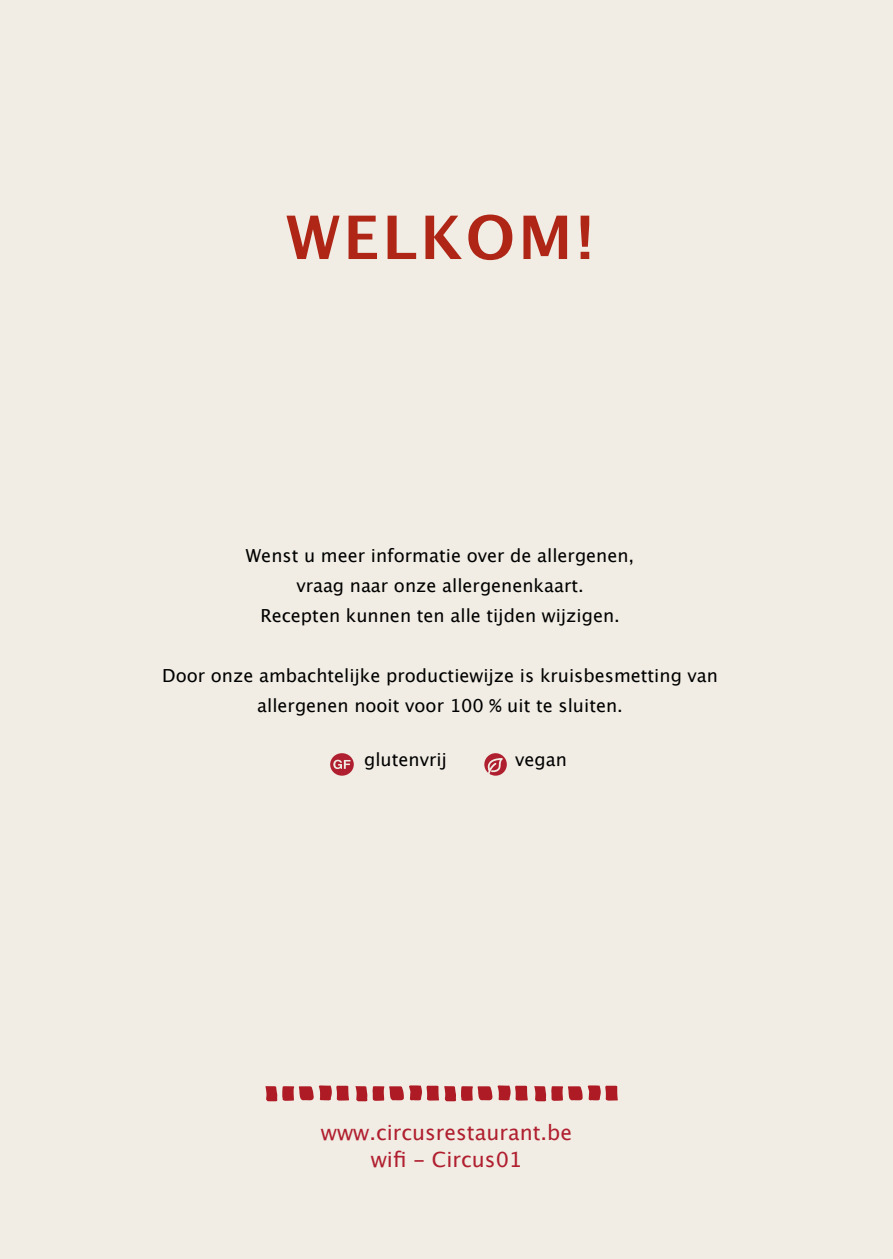
<style>
.page{position:relative;width:893px;height:1259px;background:#f1ede4}
.page>*{position:absolute;margin:0;border:0;box-sizing:border-box;transform-origin:0 0}
.t1{font:700 60px "Lucida Grande";letter-spacing:.05em;color:#af2617}
.t2{font:21px/27px "Lucida Grande";color:#b01f2f;text-align:center}
.t3{font:18px/30px "Lucida Grande";color:#000;text-align:center}
</style>
<div class="page">
<svg style="left:265px;top:1085px;width:84px;height:16px"></svg>
<svg style="left:534px;top:1085px;width:84px;height:16px"></svg>
<svg style="left:355px;top:1085px;width:173px;height:16px"></svg>
<svg style="left:484px;top:753px;width:23px;height:22px"></svg>
<svg style="left:330px;top:753px;width:24px;height:22px"></svg>
<h1 class="t1" style="left:286px;top:212px;width:310px">WELKOM!</h1>
<p class="t3" style="left:246px;top:542px;width:390px">Wenst u meer informatie over de allergenen, vraag naar onze allergenenkaart.<br>Recepten kunnen ten alle tĳden wĳzigen.</p>
<p class="t3" style="left:162px;top:662px;width:557px">Door onze ambachtelĳke productiewĳze is kruisbesmetting van allergenen nooit voor 100 % uit te sluiten.</p>
<p class="t3" style="left:364px;top:745px;width:84px">glutenvrĳ</p>
<p class="t3" style="left:515px;top:745px;width:53px">vegan</p>
<p class="t2" style="left:321px;top:1120px;width:253px">www.circusrestaurant.be wifi - Circus01</p>
</div>
